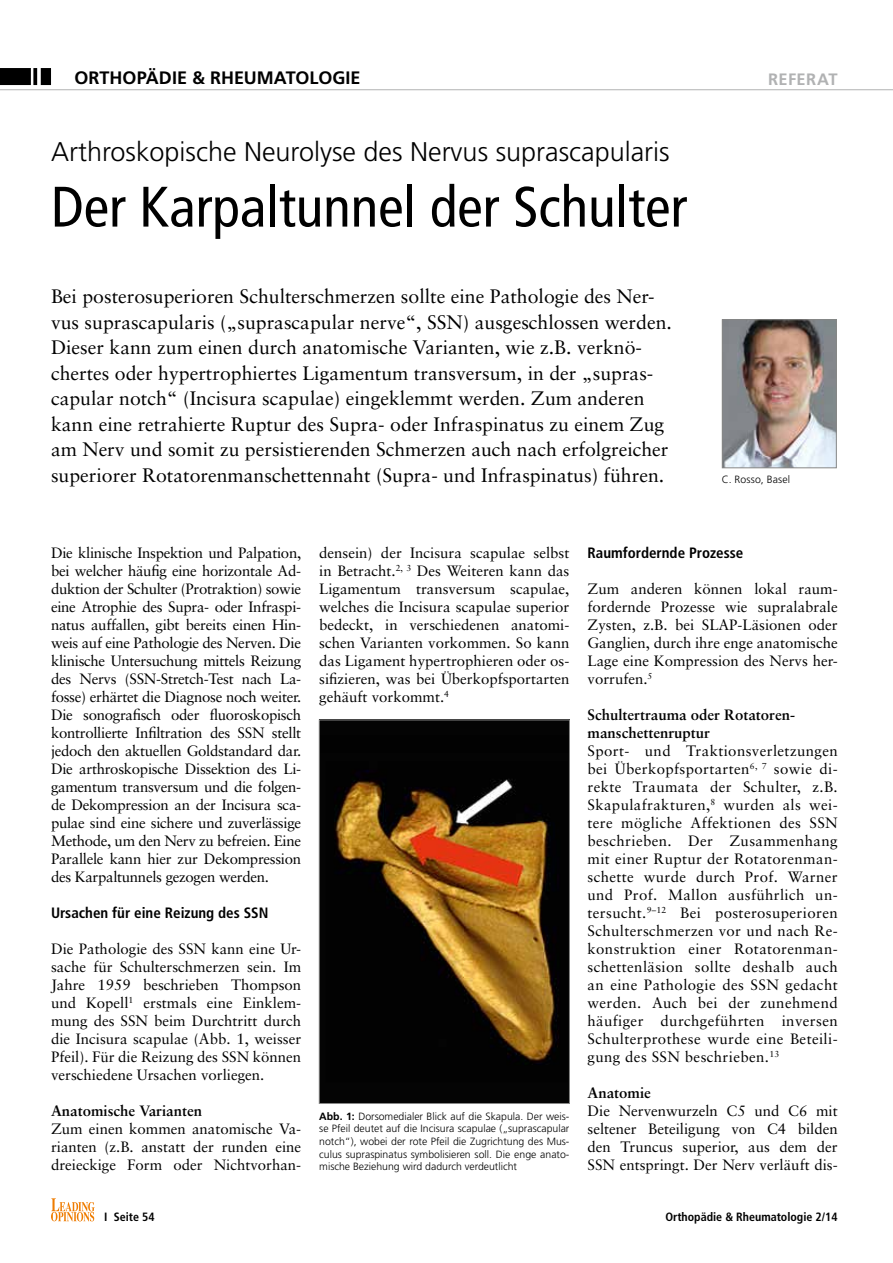
<style>
.page{position:relative;width:893px;height:1263px;background:#fff}
.page>*{position:absolute;margin:0;border:0;box-sizing:border-box;transform-origin:0 0}
.t1{font:condensed 57px "Frutiger LT Std";color:#000}
.t2{font:300 27px "Frutiger LT Std";color:#000}
.t3{font:19.5px/25.5px "Sabon";color:#000}
.t4{font:700 18px "Frutiger LT Std";color:#000}
.t5{font:700 16.5px "Frutiger LT Std";letter-spacing:.02em;color:#b1b2b3}
.t6{font:15px/18px "Sabon";color:#000;text-align:justify}
.t7{font:700 15px/18px "Sabon";color:#000}
.t8{font:700 condensed 15px "Frutiger LT Std";color:#000}
.t9{font:700 condensed 12px "Frutiger LT Std";color:#000}
.t10{font:300 10.5px/12.6px "Frutiger LT Std";color:#000;text-align:justify}
.s1{font-weight:700}
</style>
<div class="page">
<svg style="left:51px;top:1198px;width:44px;height:23px"></svg>
<hr style="left:0;top:89px;width:893px;height:1px;background:#b1b2b3">
<svg style="left:0;top:68px;width:51px;height:17px"></svg>
<img style="left:724px;top:321px;width:111px;height:145px">
<div style="left:722px;top:319px;width:115px;height:149px;border:1px solid #878786"></div>
<img style="left:321px;top:721px;width:247px;height:381px">
<div style="left:319px;top:719px;width:251px;height:385px;border:1px solid #878786"></div>
<p class="t4" style="left:74px;top:67px;width:288px">ORTHOPÄDIE &amp; RHEUMATOLOGIE</p>
<p class="t5" style="left:768px;top:69px;width:71px">REFERAT</p>
<h2 class="t2" style="left:51px;top:136px;width:620px">Arthroskopische Neurolyse des Nervus suprascapularis</h2>
<h1 class="t1" style="left:51px;top:174px;width:638px">Der Karpaltunnel der Schulter</h1>
<p class="t3" style="left:51px;top:283px;width:622px">Bei posterosuperioren Schulterschmerzen sollte eine Pathologie des Ner&shy;vus suprascapularis („suprascapular nerve“, SSN) ausgeschlossen werden.<br>Dieser kann zum einen durch anatomische Varianten, wie z.B. verknö&shy;chertes oder hypertrophiertes Ligamentum transversum, in der „supras&shy;capular notch“ (Incisura scapulae) eingeklemmt werden. Zum anderen kann eine retrahierte Ruptur des Supra- oder Infraspinatus zu einem Zug am Nerv und somit zu persistierenden Schmerzen auch nach erfolgreicher superiorer Rotatorenmanschettennaht (Supra- und Infraspinatus) führen.</p>
<p class="t10" style="left:722px;top:473px;width:70px">C. Rosso, Basel</p>
<p class="t6" style="left:51px;top:544px;width:252px">Die klinische Inspektion und Palpation, bei welcher häufig eine horizontale Ad&shy;duktion der Schulter (Protraktion) sowie eine Atrophie des Supra- oder Infraspi&shy;natus auffallen, gibt bereits einen Hin&shy;weis auf eine Pathologie des Nerven. Die klinische Untersuchung mittels Reizung des Nervs (SSN-Stretch-Test nach La&shy;fosse) erhärtet die Diagnose noch weiter.<br>Die sonografisch oder fluoroskopisch kontrollierte Infiltration des SSN stellt jedoch den aktuellen Goldstandard dar.<br>Die arthroskopische Dissektion des Li&shy;gamentum transversum und die folgen&shy;de Dekompression an der Incisura sca&shy;pulae sind eine sichere und zuverlässige Methode, um den Nerv zu befreien. Eine Parallele kann hier zur Dekompression des Karpaltunnels gezogen werden.</p>
<p class="t8" style="left:51px;top:904px;width:219px">Ursachen für eine Reizung des SSN</p>
<p class="t6" style="left:51px;top:940px;width:252px">Die Pathologie des SSN kann eine Ur&shy;sache für Schulterschmerzen sein. Im Jahre 1959 beschrieben Thompson und Kopell<sup>1</sup> erstmals eine Einklem&shy;mung des SSN beim Durchtritt durch die Incisura scapulae (Abb. 1, weisser Pfeil). Für die Reizung des SSN können verschiedene Ursachen vorliegen.</p>
<p class="t7" style="left:51px;top:1101px;width:153px">Anatomische Varianten</p>
<p class="t6" style="left:51px;top:1120px;width:252px">Zum einen kommen anatomische Va&shy;rianten (z.B. anstatt der runden eine dreieckige Form oder Nichtvorhan-</p>
<p class="t6" style="left:319px;top:544px;width:252px">densein) der Incisura scapulae selbst in Betracht.<sup>2,</sup> <sup>3</sup> Des Weiteren kann das Ligamentum transversum scapulae, welches die Incisura scapulae superior bedeckt, in verschiedenen anatomi&shy;schen Varianten vorkommen. So kann das Ligament hypertrophieren oder os&shy;sifizieren, was bei Überkopfsportarten gehäuft vorkommt.<sup>4</sup></p>
<p class="t8" style="left:587px;top:544px;width:157px">Raumfordernde Prozesse</p>
<p class="t6" style="left:587px;top:580px;width:252px">Zum anderen können lokal raum&shy;fordernde Prozesse wie supralabrale Zysten, z.B. bei SLAP-Läsionen oder Ganglien, durch ihre enge anatomische Lage eine Kompression des Nervs her&shy;vorrufen.<sup>5</sup></p>
<p class="t7" style="left:587px;top:705px;width:209px">Schultertrauma oder Rotatoren&shy;manschettenruptur</p>
<p class="t6" style="left:587px;top:742px;width:252px">Sport- und Traktionsverletzungen bei Überkopfsportarten<sup>6,</sup> <sup>7</sup> sowie di&shy;rekte Traumata der Schulter, z.B.<br>Skapulafrakturen,<sup>8</sup> wurden als wei&shy;tere mögliche Affektionen des SSN beschrieben. Der Zusammenhang mit einer Ruptur der Rotatorenman&shy;schette wurde durch Prof. Warner und Prof. Mallon ausführlich un&shy;tersucht.<sup>9–12</sup> Bei posterosuperioren Schulterschmerzen vor und nach Re&shy;konstruktion einer Rotatorenman&shy;schettenläsion sollte deshalb auch an eine Pathologie des SSN gedacht werden. Auch bei der zunehmend häufiger durchgeführten inversen Schulterprothese wurde eine Beteili&shy;gung des SSN beschrieben.<sup>13</sup></p>
<p class="t7" style="left:587px;top:1083px;width:65px">Anatomie</p>
<p class="t6" style="left:587px;top:1102px;width:252px">Die Nervenwurzeln C5 und C6 mit seltener Beteiligung von C4 bilden den Truncus superior, aus dem der SSN entspringt. Der Nerv verläuft dis-</p>
<p class="t10" style="left:319px;top:1110px;width:252px"><span class="s1">ABB. 1:</span> Dorsomedialer Blick auf die Skapula. Der weis&shy;se Pfeil deutet auf die Incisura scapulae („suprascapular notch“), wobei der rote Pfeil die Zugrichtung des Mus&shy;culus supraspinatus symbolisieren soll. Die enge anato&shy;mische Beziehung wird dadurch verdeutlicht</p>
<p class="t9" style="left:104px;top:1210px;width:52px">I Seite 54</p>
<p class="t9" style="left:665px;top:1210px;width:174px">Orthopädie &amp; Rheumatologie 2/14</p>
</div>
